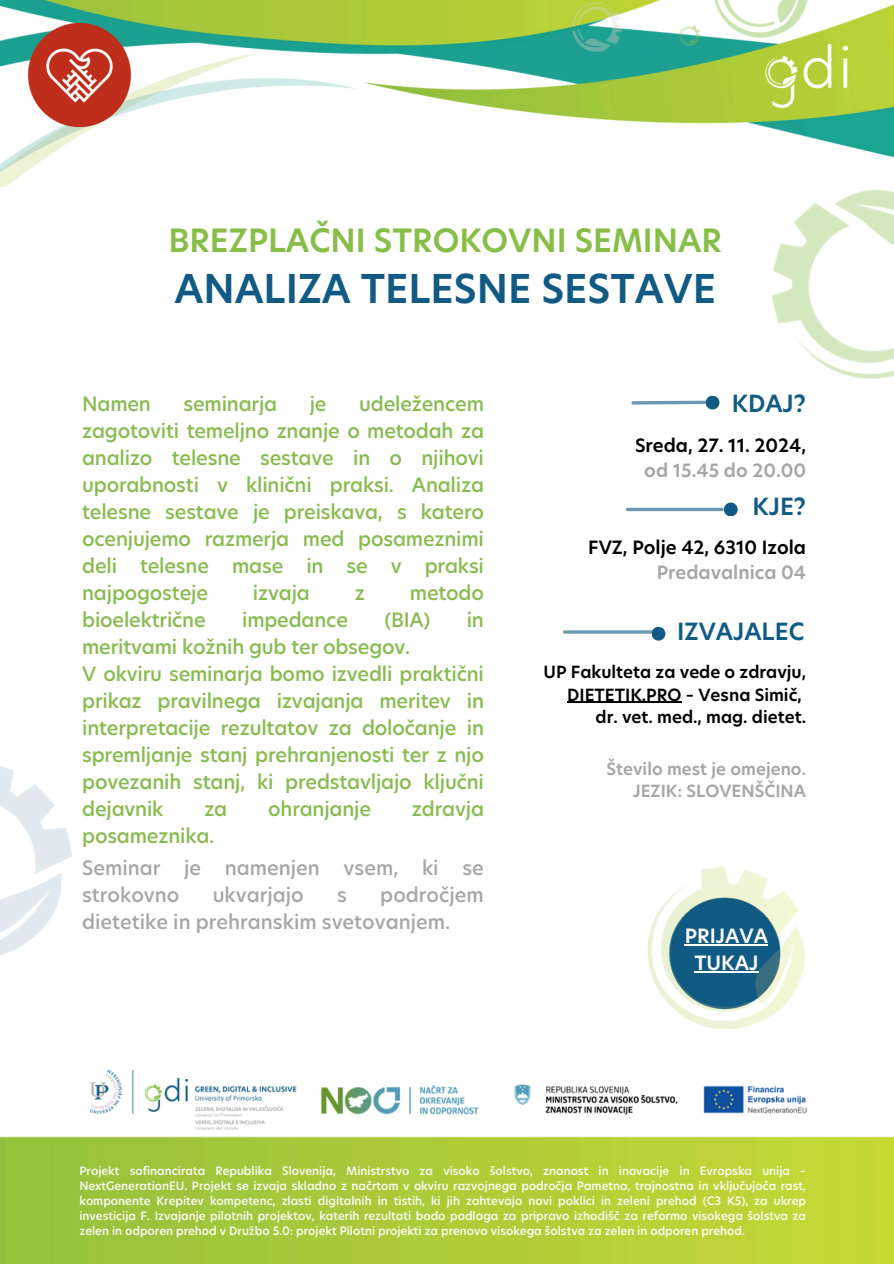
<style>
.page{position:relative;width:894px;height:1264px;background:#fff}
.page>*{position:absolute;margin:0;border:0;box-sizing:border-box;transform-origin:0 0}
.t1{font:600 39px "Hero New";color:#105a84}
.t2{font:600 31.5px "Hero New";color:#86be47}
.t3{font:600 23.25px "Hero New";color:#105a84}
.t4{font:500 19.5px/27px "Hero New";letter-spacing:-.01em;color:#88bb4f;text-align:justify}
.t5{font:500 19.5px/27px "Hero New";color:#a6a6a6}
.t6{font:600 19.35px/27px "Hero New";color:#fff;text-align:center}
.t7{font:600 18px/24.8px "Hero New";color:#000;text-align:center}
.t8{font:600 16.5px/22.5px "Hero New";color:#000;text-align:right}
.t9{font:600 16.5px/22.5px "Hero New";color:#a6a6a6;text-align:right}
.t10{font:500 11.4px/15.1px "Hero New";color:#fff;text-align:justify}
.s1{color:#a6a6a6}
</style>
<div class="page">
<img style="left:0;top:0;width:893px;height:186px">
<img style="left:0;top:1136px;width:893px;height:127px">
<img style="left:89px;top:1070px;width:717px;height:59px">
<img style="left:647px;top:867px;width:158px;height:161px">
<hr style="left:684px;top:944px;width:83px;height:1px;background:#fff">
<hr style="left:694px;top:971px;width:64px;height:1px;background:#fff">
<div style="left:705px;top:395px;width:14px;height:14px;background:#105a84;border-radius:50%"></div>
<svg style="left:631px;top:400px;width:76px;height:5px"></svg>
<img style="left:733px;top:147px;width:160px;height:232px">
<hr style="left:627px;top:508px;width:95px;height:3px;background:#105a84">
<div style="left:723px;top:502px;width:14px;height:14px;background:#105a84;border-radius:50%"></div>
<img style="left:0;top:766px;width:73px;height:189px">
<img style="left:762px;top:42px;width:88px;height:66px">
<img style="left:27px;top:23px;width:105px;height:105px">
<hr style="left:564px;top:630px;width:95px;height:3px;background:#105a84">
<div style="left:651px;top:626px;width:14px;height:14px;background:#105a84;border-radius:50%"></div>
<hr style="left:567px;top:701px;width:114px;height:2px;background:#000">
<h5 class="t2" style="left:168px;top:218px;width:555px">BREZPLAČNI STROKOVNI SEMINAR</h5>
<h5 class="t1" style="left:174px;top:262px;width:543px">ANALIZA TELESNE SESTAVE</h5>
<p class="t4" style="left:82px;top:390px;width:403px;text-indent:277px">udeležencem zagotoviti temeljno znanje o metodah za analizo telesne sestave in o njihovi uporabnosti v klinični praksi. Analiza telesne sestave je preiskava, s katero ocenjujemo razmerja med posameznimi deli telesne mase in se v praksi najpogosteje</p>
<p class="t4" style="left:82px;top:390px;width:70px">Namen</p>
<p class="t4" style="left:183px;top:390px;width:95px">seminarja</p>
<p class="t4" style="left:310px;top:390px;width:18px">je</p>
<p class="t4" style="left:253px;top:579px;width:58px">izvaja</p>
<p class="t4" style="left:355px;top:579px;width:12px">z</p>
<p class="t4" style="left:410px;top:579px;width:76px">metodo</p>
<p class="t4" style="left:82px;top:606px;width:125px">bioelektrične</p>
<p class="t4" style="left:242px;top:606px;width:107px">impedance</p>
<p class="t4" style="left:384px;top:606px;width:48px">(BIA)</p>
<p class="t4" style="left:466px;top:606px;width:19px">in</p>
<p class="t4" style="left:82px;top:633px;width:403px;text-align:left">meritvami kožnih gub ter obsegov.<br>V okviru seminarja bomo izvedli praktični prikaz pravilnega izvajanja meritev in interpretacije rezultatov za določanje in spremljanje stanj prehranjenosti ter z njo povezanih stanj, ki predstavljajo ključni dejavnik</p>
<p class="t4" style="left:204px;top:795px;width:24px">za</p>
<p class="t4" style="left:268px;top:795px;width:104px">ohranjanje</p>
<p class="t4" style="left:412px;top:795px;width:73px">zdravja</p>
<p class="t4" style="left:82px;top:822px;width:134px">posameznika.</p>
<h4 class="t5" style="left:82px;top:854px;width:403px">Seminar je namenjen vsem, ki se strokovno</h4>
<h4 class="t5" style="left:82px;top:881px;width:403px;text-indent:298px">področjem dietetike in prehranskim svetovanjem.</h4>
<h4 class="t5" style="left:213px;top:881px;width:92px">ukvarjajo</h4>
<h4 class="t5" style="left:337px;top:881px;width:11px">s</h4>
<h2 class="t3" style="left:731px;top:387px;width:76px">KDAJ?</h2>
<h2 class="t7" style="left:634px;top:433px;width:172px">Sreda, 27. 11. 2024, <span class="s1">od 15.45 do 20.00</span></h2>
<h4 class="t3" style="left:752px;top:490px;width:55px">KJE?</h4>
<h5 class="t7" style="left:588px;top:535px;width:219px;text-align:right">FVZ, Polje 42, 6310 Izola<br><span class="s1">Predavalnica 04</span></h5>
<p class="t3" style="left:677px;top:616px;width:128px">IZVAJALEC</p>
<h3 class="t8" style="left:543px;top:661px;width:264px">UP Fakulteta za vede o zdravju,<br>DIETETIK.PRO – Vesna Simič,<br>dr. vet. med., mag. dietet.</h3>
<h4 class="t9" style="left:606px;top:757px;width:201px">Število mest je omejeno.<br>JEZIK: SLOVENŠČINA</h4>
<h1 class="t6" style="left:684px;top:922px;width:85px">PRIJAVA<br>TUKAJ</h1>
<p class="t10" style="left:79px;top:1163px;width:728px">Projekt sofinancirata Republika Slovenija, Ministrstvo za visoko šolstvo, znanost in inovacije in Evropska unija – NextGenerationEU. Projekt se izvaja skladno z načrtom v okviru razvojnega področja Pametna, trajnostna in vključujoča rast, komponente Krepitev kompetenc, zlasti digitalnih in tistih, ki jih zahtevajo novi poklici in zeleni prehod (C3 K5), za ukrep investicija F. Izvajanje pilotnih projektov, katerih rezultati bodo podlaga za pripravo izhodišč za reformo visokega šolstva za zelen in odporen prehod v Družbo 5.0: projekt Pilotni projekti za prenovo visokega šolstva za zelen in odporen prehod.</p>
</div>
